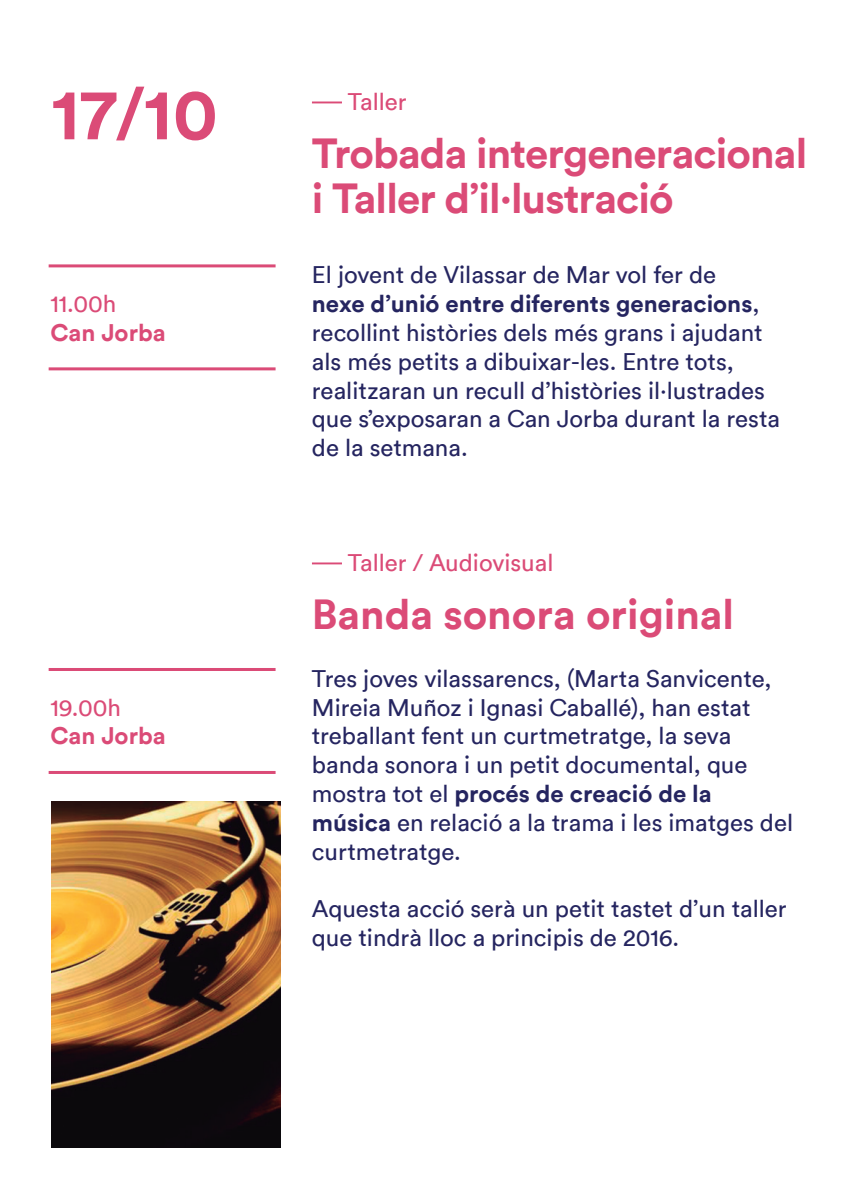
<style>
.page{position:relative;width:851px;height:1191px;background:#fff}
.page>*{position:absolute;margin:0;border:0;box-sizing:border-box;transform-origin:0 0}
.t1{font:700 72px "Circular";color:#db4b77}
.t2{font:700 42px "Circular";letter-spacing:-.02em;color:#db4b77}
.t3{font:700 42px "Circular";color:#db4b77}
.t4{font:24px/28.8px "Circular";color:#252560}
.t5{font:24px "Circular";color:#db4b77}
.t6{font:700 24px "Circular";color:#db4b77}
.s1{font-family:"Helvetica Neue"}
.s2{font-weight:700}
</style>
<div class="page">
<hr style="left:312px;top:562px;width:30px;height:2px;background:#db4b77">
<hr style="left:312px;top:101px;width:30px;height:2px;background:#db4b77">
<hr style="left:49px;top:668px;width:226px;height:3px;background:#db4b77">
<hr style="left:49px;top:771px;width:226px;height:3px;background:#db4b77">
<hr style="left:49px;top:264px;width:226px;height:3px;background:#db4b77">
<hr style="left:49px;top:367px;width:226px;height:3px;background:#db4b77">
<img style="left:51px;top:802px;width:230px;height:345px">
<p class="t1" style="left:51px;top:67px;width:168px">17<span class="s1">/</span>10</p>
<p class="t5" style="left:50px;top:289px;width:67px">11.00h</p>
<p class="t6" style="left:50px;top:317px;width:117px">Can Jorba</p>
<p class="t5" style="left:50px;top:692px;width:72px">19.00h</p>
<p class="t6" style="left:50px;top:720px;width:117px">Can Jorba</p>
<p class="t5" style="left:348px;top:87px;width:60px">Taller</p>
<p class="t2" style="left:312px;top:126px;width:496px">Trobada intergeneracional</p>
<p class="t2" style="left:312px;top:171px;width:363px">i Taller d’il·lustració</p>
<p class="t4" style="left:312px;top:260px;width:469px">El jovent de Vilassar de Mar vol fer de<br><span class="s2">nexe d’unió entre diferents generacions</span>, recollint històries dels més grans i ajudant als més petits a dibuixar-les. Entre tots, realitzaran un recull d’històries il·lustrades que s’exposaran a Can Jorba durant la resta de la setmana.</p>
<p class="t5" style="left:348px;top:548px;width:207px">Taller / Audiovisual</p>
<p class="t3" style="left:312px;top:587px;width:423px">Banda sonora original</p>
<p class="t4" style="left:312px;top:663px;width:482px">Tres joves vilassarencs, (Marta Sanvicente, Mireia Muñoz i Ignasi Caballé), han estat treballant fent un curtmetratge, la seva banda sonora i un petit documental, que mostra tot el <span class="s2">procés de creació de la música</span> en relació a la trama i les imatges del curtmetratge.</p>
<p class="t4" style="left:312px;top:894px;width:476px">Aquesta acció serà un petit tastet d’un taller que tindrà lloc a principis de 2016.</p>
</div>
